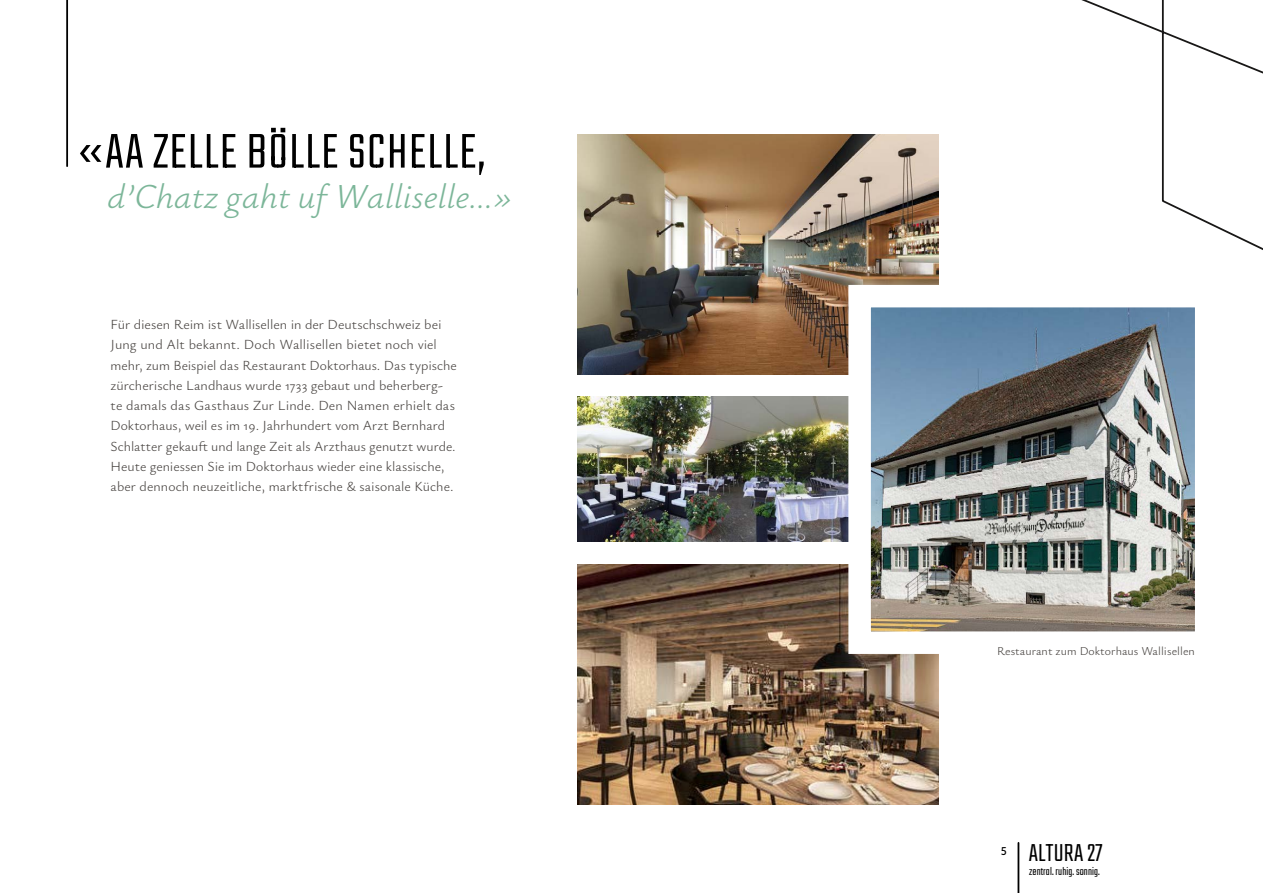
<style>
.page{position:relative;width:1263px;height:893px;background:#fff}
.page>*{position:absolute;margin:0;border:0;box-sizing:border-box;transform-origin:0 0}
.t1{font:300 54px "Teko";letter-spacing:.025em;color:#000}
.t2{font:italic 700 34.95px "Ysabeau Office";color:#7cb699}
.t3{font:300 27.15px "Teko";letter-spacing:.01em;color:#000}
.t4{font:300 13.8px/20.2px "Ysabeau";letter-spacing:.005em;color:#4b4744}
.t5{font:300 12px "Ysabeau";letter-spacing:.005em;color:#4b4744}
.t6{font:300 12px "Teko";letter-spacing:.01em;color:#000}
.t7{font:600 12px "Ysabeau";color:#000}
</style>
<div class="page">
<hr style="left:1017px;top:843px;width:2px;height:50px;background:#000">
<hr style="left:66px;top:0;width:2px;height:166px;background:#000">
<svg style="left:1081px;top:0;width:182px;height:250px"></svg>
<img style="left:578px;top:565px;width:360px;height:239px">
<img style="left:578px;top:134px;width:360px;height:240px">
<img style="left:578px;top:397px;width:259px;height:145px">
<img style="left:837px;top:274px;width:358px;height:391px">
<h1 class="t1" style="left:78px;top:123px;width:409px">«AA ZELLE BÖLLE SCHELLE,</h1>
<h2 class="t2" style="left:107px;top:171px;width:406px">d’Chatz gaht uf Walliselle…»</h2>
<p class="t4" style="left:111px;top:314px;width:348px">Für diesen Reim ist Wallisellen in der Deutschschweiz bei Jung und Alt bekannt. Doch Wallisellen bietet noch viel mehr, zum Beispiel das Restaurant Doktorhaus. Das typische zürcherische Landhaus wurde 1733 gebaut und beherberg&shy;te damals das Gasthaus Zur Linde. Den Namen erhielt das Doktorhaus, weil es im 19. Jahrhundert vom Arzt Bernhard Schlatter gekauft und lange Zeit als Arzthaus genutzt wurde.<br>Heute geniessen Sie im Doktorhaus wieder eine klassische, aber dennoch neuzeitliche, marktfrische &amp; saisonale Küche.</p>
<p class="t5" style="left:997px;top:642px;width:199px">Restaurant zum Doktorhaus Wallisellen</p>
<p class="t7" style="left:1001px;top:843px;width:7px">5</p>
<h3 class="t3" style="left:1029px;top:838px;width:75px">ALTURA 27</h3>
<p class="t6" style="left:1029px;top:865px;width:72px">zentral. ruhig. sonnig.</p>
</div>
